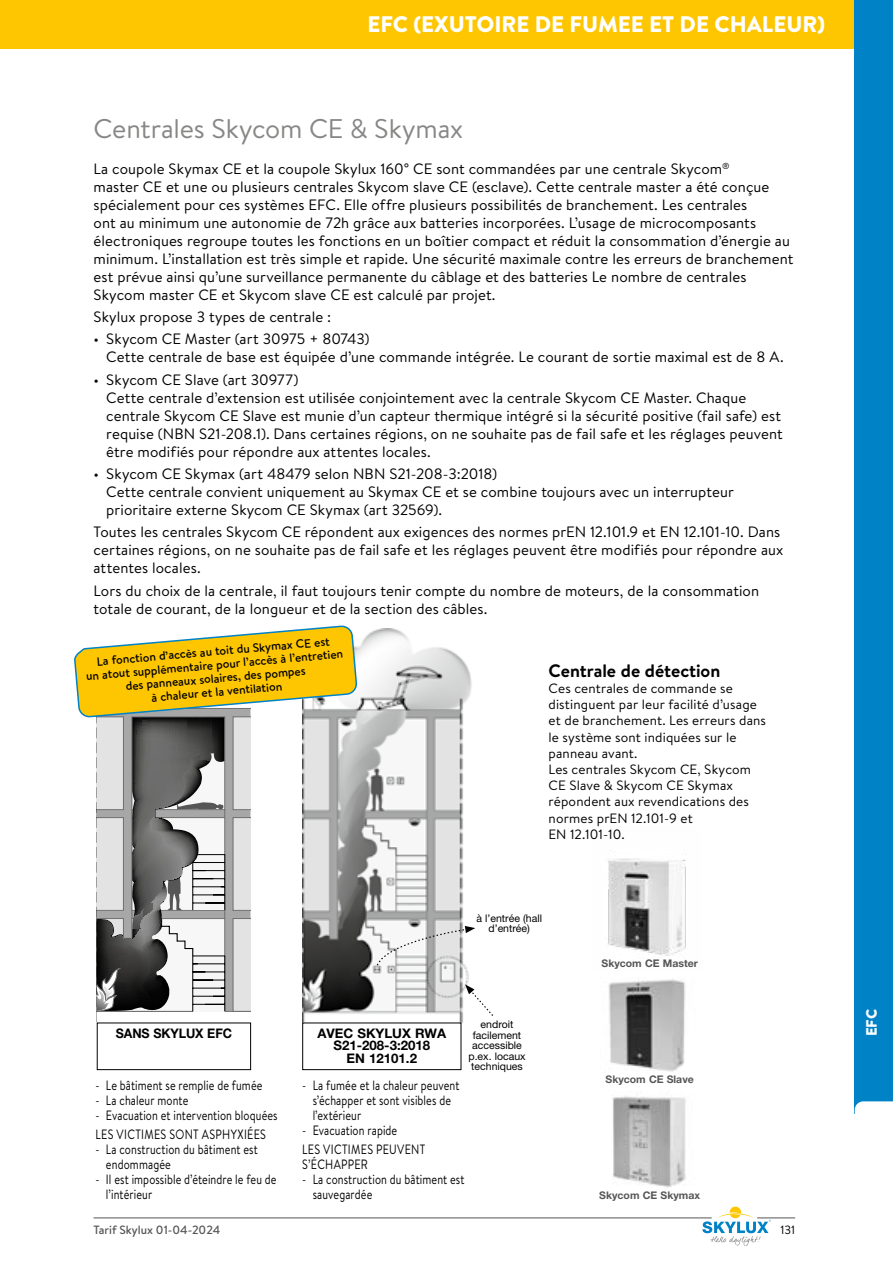
<style>
.page{position:relative;width:893px;height:1263px;background:#fff}
.page>*{position:absolute;margin:0;border:0;box-sizing:border-box;transform-origin:0 0}
.t1{font:27px "Brandon Text";letter-spacing:-.005em;color:#878786}
.t2{font:900 22.5px "Brandon Text";color:#fff}
.t3{font:700 18px "Brandon Text";color:#000}
.t4{font:15px/18px "Brandon Text";letter-spacing:.005em;color:#000}
.t5{font:900 15px "Brandon Text";color:#fff}
.t6{font:13.5px/15px "Brandon Text";letter-spacing:.01em;color:#000;scale:.8 1}
.t7{font:13.5px/16.2px "Brandon Text";letter-spacing:.01em;color:#000}
.t8{font:700 13.2px/12.8px "Helvetica Neue LT Std";color:#000;text-align:center}
.t9{font:700 13.2px "Helvetica Neue LT Std";color:#000;scale:.95 1}
.t10{font:500 12px/13.5px "Brandon Text";color:#000;text-align:center}
.t11{font:500 12px "Brandon Text";color:#565656}
.t12{font:12px "Brandon Text";color:#000}
.t13{font:10.5px/10.5px "Helvetica Neue LT Std";color:#000;text-align:center}
.t14{font:700 10.5px "Helvetica Neue LT Std";color:#565656}
</style>
<div class="page">
<svg style="left:702px;top:1206px;width:69px;height:40px"></svg>
<hr style="left:94px;top:1218px;width:618px;height:1px;background:#565656">
<hr style="left:757px;top:1218px;width:38px;height:1px;background:#565656">
<div style="left:0;top:0;width:893px;height:49px;background:#fec600"></div>
<div style="left:855px;top:0;width:38px;height:1114px;background:#0082c7"></div>
<div style="left:97px;top:1023px;width:154px;height:47px;border:1px solid #000"></div>
<img style="left:302px;top:628px;width:170px;height:443px">
<svg style="left:465px;top:984px;width:28px;height:33px"></svg>
<svg style="left:376px;top:926px;width:99px;height:41px"></svg>
<svg style="left:74px;top:626px;width:283px;height:400px"></svg>
<img style="left:608px;top:979px;width:78px;height:93px">
<img style="left:612px;top:1096px;width:74px;height:92px">
<img style="left:608px;top:858px;width:78px;height:98px">
<svg style="left:855px;top:1101px;width:38px;height:13px"></svg>
<h2 class="t2" style="left:367px;top:8px;width:459px">EFC (EXUTOIRE DE FUMEE ET DE CHALEUR)</h2>
<h1 class="t1" style="left:94px;top:110px;width:371px">Centrales Skycom CE &amp; Skymax</h1>
<p class="t4" style="left:94px;top:159px;width:701px">La coupole Skymax CE et la coupole Skylux 160° CE sont commandées par une centrale Skycom<sup>®<br></sup>master CE et une ou plusieurs centrales Skycom slave CE (esclave). Cette centrale master a été conçue spécialement pour ces systèmes EFC. Elle offre plusieurs possibilités de branchement. Les centrales<br>ont au minimum une autonomie de 72h grâce aux batteries incorporées. L’usage de microcomposants électroniques regroupe toutes les fonctions en un boîtier compact et réduit la consommation d’énergie au minimum. L’installation est très simple et rapide. Une sécurité maximale contre les erreurs de branchement est prévue ainsi qu’une surveillance permanente du câblage et des batteries Le nombre de centrales Skycom master CE et Skycom slave CE est calculé par projet.</p>
<p class="t4" style="left:94px;top:308px;width:239px">Skylux propose 3 types de centrale :</p>
<p class="t4" style="left:106px;top:330px;width:679px;text-indent:-13px">• Skycom CE Master (art 30975 + 80743)<br>Cette centrale de base est équipée d’une commande intégrée. Le courant de sortie maximal est de 8 A.</p>
<p class="t4" style="left:106px;top:370px;width:678px;text-indent:-13px">• Skycom CE Slave (art 30977)<br>Cette centrale d’extension est utilisée conjointement avec la centrale Skycom CE Master. Chaque centrale Skycom CE Slave est munie d’un capteur thermique intégré si la sécurité positive (fail safe) est requise (NBN S21-208.1). Dans certaines régions, on ne souhaite pas de fail safe et les réglages peuvent être modifiés pour répondre aux attentes locales.</p>
<p class="t4" style="left:106px;top:464px;width:629px;text-indent:-13px">• Skycom CE Skymax (art 48479 selon NBN S21-208-3:2018)<br>Cette centrale convient uniquement au Skymax CE et se combine toujours avec un interrupteur prioritaire externe Skycom CE Skymax (art 32569).</p>
<p class="t4" style="left:94px;top:522px;width:691px">Toutes les centrales Skycom CE répondent aux exigences des normes prEN 12.101.9 et EN 12.101-10. Dans certaines régions, on ne souhaite pas de fail safe et les réglages peuvent être modifiés pour répondre aux attentes locales.</p>
<p class="t4" style="left:94px;top:581px;width:667px">Lors du choix de la centrale, il faut toujours tenir compte du nombre de moteurs, de la consommation totale de courant, de la longueur et de la section des câbles.</p>
<p class="t10" style="left:84px;top:656px;width:260px;rotate:-5deg">La fonction d’accès au toit du Skymax CE est<br>un atout supplémentaire pour l’accès à l’entretien des panneaux solaires, des pompes<br>à chaleur et la ventilation</p>
<p class="t3" style="left:549px;top:658px;width:173px">Centrale de détection</p>
<p class="t7" style="left:549px;top:680px;width:219px">Ces centrales de commande se distinguent par leur facilité d’usage et de branchement. Les erreurs dans le système sont indiquées sur le panneau avant.<br>Les centrales Skycom CE, Skycom<br>CE Slave &amp; Skycom CE Skymax répondent aux revendications des normes prEN 12.101-9 et<br>EN 12.101-10.</p>
<p class="t13" style="left:476px;top:913px;width:67px">à l’entrée (hall d’entrée)</p>
<p class="t14" style="left:602px;top:956px;width:98px">Skycom CE Master</p>
<p class="t13" style="left:468px;top:1019px;width:59px">endroit facilement accessible p.ex. locaux techniques</p>
<p class="t9" style="left:116px;top:1025px;width:124px">SANS SKYLUX EFC</p>
<p class="t8" style="left:317px;top:1026px;width:130px">AVEC SKYLUX RWA<br>S21-208-3:2018<br>EN 12101.2</p>
<p class="t6" style="left:313px;top:1077px;width:185px;text-indent:-11px">- La fumée et la chaleur peuvent s’échapper et sont visibles de l’extérieur</p>
<p class="t6" style="left:302px;top:1120px;width:155px;line-height:19.2px">- Evacuation rapide<br>LES VICTIMES PEUVENT</p>
<p class="t6" style="left:302px;top:1156px;width:84px">S’ÉCHAPPER</p>
<p class="t6" style="left:313px;top:1171px;width:191px;text-indent:-11px">- La construction du bâtiment est sauvegardée</p>
<p class="t6" style="left:95px;top:1077px;width:210px">- Le bâtiment se remplie de fumée</p>
<p class="t6" style="left:95px;top:1092px;width:118px">- La chaleur monte</p>
<p class="t6" style="left:95px;top:1105px;width:229px;line-height:19.2px">- Evacuation et intervention bloquées<br>LES VICTIMES SONT ASPHYXIÉES</p>
<p class="t6" style="left:106px;top:1141px;width:191px;text-indent:-11px">- La construction du bâtiment est endommagée</p>
<p class="t6" style="left:106px;top:1171px;width:215px;text-indent:-11px">- Il est impossible d’éteindre le feu de l’intérieur</p>
<p class="t14" style="left:605px;top:1073px;width:90px">Skycom CE Slave</p>
<p class="t14" style="left:599px;top:1188px;width:102px">Skycom CE Skymax</p>
<p class="t11" style="left:94px;top:1221px;width:128px">Tarif Skylux 01-04-2024</p>
<p class="t12" style="left:780px;top:1221px;width:16px">131</p>
<p class="t5" style="left:861px;top:1036px;width:29px;rotate:-90deg">EFC</p>
</div>
